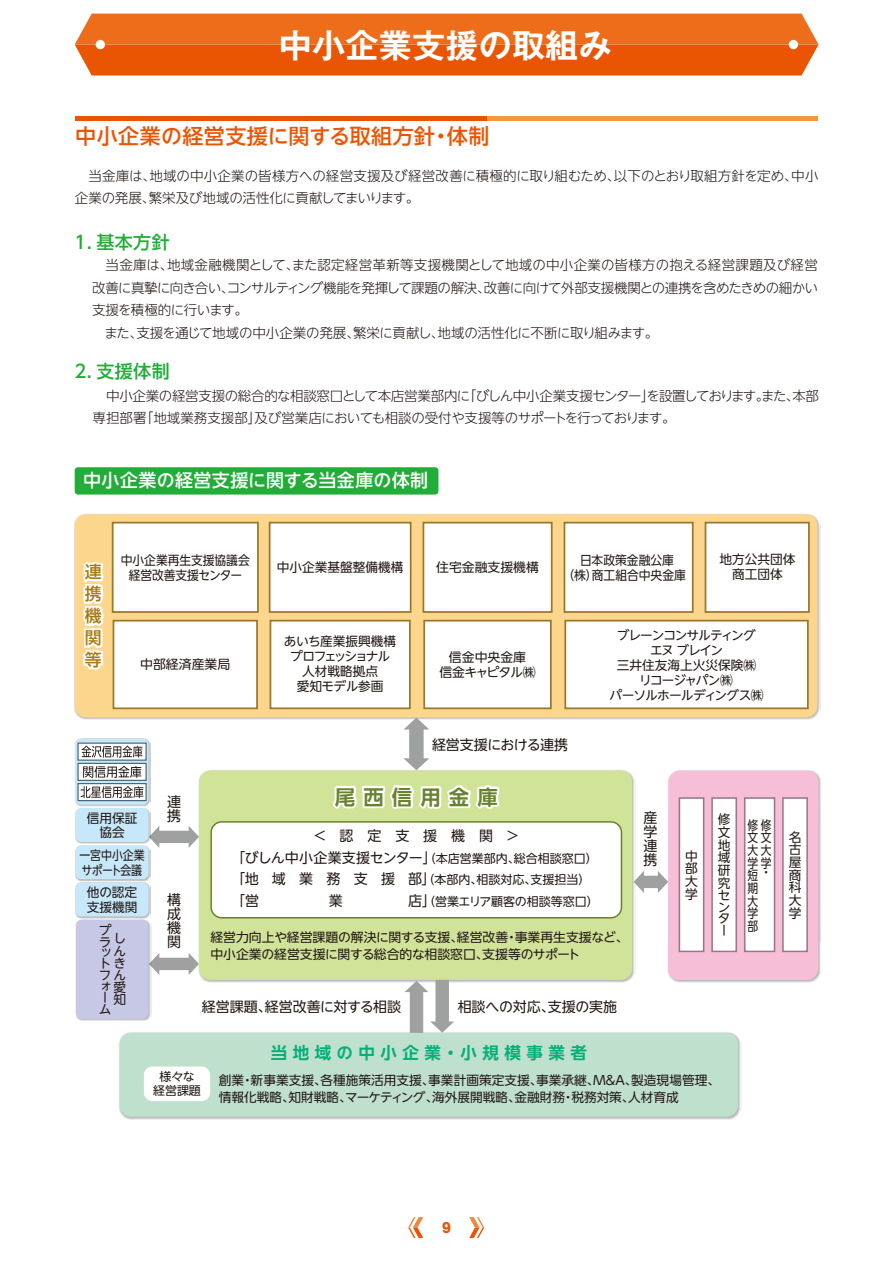
<style>
.page{position:relative;width:893px;height:1263px;background:#fff}
.page>*{position:absolute;margin:0;border:0;box-sizing:border-box;transform-origin:0 0}
.t1{font:700 33px "Gothic MB101 Pro De";letter-spacing:.01em;color:#fff}
.t2{font:500 21px "UD Shin Go NT Pro";letter-spacing:.025em;color:#ea5504}
.t3{font:700 20.4px "UD Shin Go NT Pro De";color:#68832f}
.t4{font:500 18px "UD Shin Go NT Pro";letter-spacing:.02em;color:#fff}
.t5{font:500 18px "UD Shin Go NT Pro";letter-spacing:.025em;color:#22ac38}
.t6{font:500 16.95px/21.9px "UD Shin Go NT Pro";color:#a57916;text-align:justify}
.t7{font:700 16.5px "UD Shin Go NT Pro De";color:#04af7a}
.t8{font:700 condensed 15px "Avant Garde";color:#ea5504;scale:1.07 1}
.t9{font:13.95px/14px "UD Shin Go NT Pro";letter-spacing:-.005em;color:#221815;text-align:justify}
.t10{font:13.95px "UD Shin Go NT Pro";letter-spacing:-.035em;color:#221815}
.t11{font:300 13.5px/22.5px "UD Shin Go NT Pro";letter-spacing:-.015em;color:#221815}
.t12{font:300 13.5px "UD Shin Go NT Pro";letter-spacing:-.055em;color:#221815}
.t13{font:300 13.5px "UD Shin Go NT Pro";letter-spacing:.02em;color:#221815}
.t14{font:300 13.5px "UD Shin Go NT Pro";letter-spacing:-.04em;color:#221815}
.t15{font:12.6px/12.6px "UD Shin Go NT Pro";color:#221815}
.t16{font:12.6px/15px "UD Shin Go NT Pro";letter-spacing:-.07em;color:#221815;text-align:center}
.t17{font:12.6px/15px "UD Shin Go NT Pro";color:#221815;text-align:center;scale:.93 1}
.t18{font:12.6px/15px "UD Shin Go NT Pro";letter-spacing:-.02em;color:#221815;text-align:center}
.t19{font:12.6px/12.6px "UD Shin Go NT Pro";color:#221815;scale:.85 1}
.t20{font:12.6px/14.7px "UD Shin Go NT Pro";color:#221815;scale:.86 1}
.t21{font:12px "UD Shin Go NT Pro";letter-spacing:-.005em;color:#221815}
.t22{font:11.85px/13.5px "UD Shin Go NT Pro";color:#221815;text-align:center}
.s1{font-size:12px}
.s2{font-size:13.95px}
</style>
<div class="page">
<svg style="left:408px;top:1217px;width:15px;height:21px"></svg>
<svg style="left:469px;top:1217px;width:15px;height:21px"></svg>
<svg style="left:75px;top:14px;width:744px;height:62px;background:#ec6617"></svg>
<div style="left:789px;top:40px;width:9px;height:9px;background:#fff;border-radius:50%"></div>
<div style="left:96px;top:40px;width:9px;height:9px;background:#fff;border-radius:50%"></div>
<div style="left:75px;top:116px;width:413px;height:5px;background:#ea5504"></div>
<div style="left:488px;top:116px;width:330px;height:5px;background:#f39939"></div>
<img style="left:198px;top:770px;width:438px;height:213px">
<div style="left:199px;top:770px;width:433px;height:210px;background:#d1e398;border-radius:11px"></div>
<div style="left:75px;top:514px;width:742px;height:203px;background:#fcd68c;border-radius:11px"></div>
<svg style="left:151px;top:953px;width:48px;height:22px"></svg>
<svg style="left:151px;top:826px;width:48px;height:22px"></svg>
<img style="left:75px;top:738px;width:76px;height:283px">
<div style="left:76px;top:920px;width:72px;height:99px;background:#c7c8e5;border-radius:6px"></div>
<div style="left:75px;top:808px;width:74px;height:34px;background:#c7e8fa;border-radius:6px"></div>
<svg style="left:75px;top:739px;width:74px;height:66px"></svg>
<div style="left:75px;top:882px;width:74px;height:34px;background:#c7e8fa;border-radius:6px"></div>
<div style="left:75px;top:845px;width:74px;height:34px;background:#c7e8fa;border-radius:6px"></div>
<svg style="left:82px;top:562px;width:22px;height:108px"></svg>
<div style="left:112px;top:522px;width:147px;height:91px;background:#fff;border:2px solid #9b772a"></div>
<div style="left:269px;top:522px;width:143px;height:91px;background:#fff;border:2px solid #9b772a"></div>
<div style="left:564px;top:522px;width:130px;height:91px;background:#fff;border:2px solid #9b772a"></div>
<div style="left:423px;top:522px;width:130px;height:91px;background:#fff;border:2px solid #9b772a"></div>
<div style="left:705px;top:522px;width:105px;height:91px;background:#fff;border:2px solid #9b772a"></div>
<div style="left:113px;top:620px;width:145px;height:89px;background:#fff;border:2px solid #9b772a"></div>
<div style="left:270px;top:620px;width:141px;height:89px;background:#fff;border:2px solid #9b772a"></div>
<div style="left:423px;top:620px;width:129px;height:89px;background:#fff;border:2px solid #9b772a"></div>
<div style="left:564px;top:620px;width:245px;height:89px;background:#fff;border:2px solid #9b772a"></div>
<img style="left:119px;top:1032px;width:622px;height:88px">
<div style="left:120px;top:1033px;width:618px;height:84px;background:#bee0cc;border-radius:11px"></div>
<div style="left:144px;top:1066px;width:66px;height:35px;background:#fff;border-radius:8px"></div>
<img style="left:667px;top:770px;width:154px;height:213px">
<div style="left:668px;top:771px;width:151px;height:209px;background:#f6bfd7;border-radius:11px"></div>
<div style="left:679px;top:797px;width:25px;height:155px;background:#fff;border:2px solid #9a7687"></div>
<div style="left:744px;top:797px;width:31px;height:155px;background:#fff;border:2px solid #9a7687"></div>
<div style="left:782px;top:797px;width:26px;height:155px;background:#fff;border:2px solid #9a7687"></div>
<div style="left:711px;top:797px;width:26px;height:155px;background:#fff;border:2px solid #9a7687"></div>
<svg style="left:634px;top:871px;width:34px;height:22px"></svg>
<svg style="left:330px;top:717px;width:171px;height:92px"></svg>
<div style="left:210px;top:821px;width:412px;height:97px;background:#fff"></div>
<svg style="left:404px;top:980px;width:50px;height:53px"></svg>
<div style="left:77px;top:783px;width:70px;height:18px;background:#fff;border:1px solid #496978"></div>
<svg style="left:81px;top:786px;width:62px;height:12px"></svg>
<div style="left:77px;top:763px;width:70px;height:18px;background:#fff;border:1px solid #496978"></div>
<svg style="left:83px;top:766px;width:58px;height:12px"></svg>
<div style="left:77px;top:742px;width:70px;height:19px;background:linear-gradient(to right,#fff,#fff);border:1px solid #496978"></div>
<svg style="left:81px;top:746px;width:61px;height:11px"></svg>
<div style="left:75px;top:467px;width:363px;height:28px;background:#22ac38;border-radius:3px"></div>
<h1 class="t1" style="left:279px;top:18px;width:334px">中小企業支援の取組み</h1>
<h2 class="t2" style="left:75px;top:119px;width:416px">中小企業の経営支援に関する取組方針・体制</h2>
<p class="t11" style="left:75px;top:164px;width:745px;text-indent:14px">当金庫は、地域の中小企業の皆様方への経営支援及び経営改善に積極的に取り組むため、以下のとおり取組方針を定め、中小企業の発展、繁栄及び地域の活性化に貢献してまいります。</p>
<h3 class="t5" style="left:75px;top:227px;width:97px">1．基本方針</h3>
<p class="t13" style="left:106px;top:254px;width:714px">当金庫は、地域金融機関として、また認定経営革新等支援機関として地域の中小企業の皆様方の抱える経営課題及び経営</p>
<p class="t12" style="left:92px;top:276px;width:727px">改善に真摯に向き合い、コンサルティング機能を発揮して課題の解決、改善に向けて外部支援機関との連携を含めたきめの細かい</p>
<p class="t14" style="left:92px;top:299px;width:157px">支援を積極的に行います。</p>
<p class="t11" style="left:105px;top:321px;width:555px">また、支援を通じて地域の中小企業の発展、繁栄に貢献し、地域の活性化に不断に取り組みます。</p>
<h3 class="t5" style="left:75px;top:356px;width:97px">2．支援体制</h3>
<p class="t11" style="left:93px;top:384px;width:728px;text-indent:14px">中小企業の経営支援の総合的な相談窓口として本店営業部内に「びしん中小企業支援センター」を設置しております。また、本部専担部署「地域業務支援部」及び営業店においても相談の受付や支援等のサポートを行っております。</p>
<h3 class="t4" style="left:83px;top:466px;width:347px">中小企業の経営支援に関する当金庫の体制</h3>
<p class="t15" style="left:436px;top:561px;width:104px">住宅金融支援機構</p>
<p class="t15" style="left:719px;top:551px;width:77px;line-height:15px;text-align:center">地方公共団体商工団体</p>
<h3 class="t6" style="left:85px;top:560px;width:18px">連携機関等</h3>
<p class="t17" style="left:121px;top:552px;width:140px">中小企業再生支援協議会経営改善支援センター</p>
<p class="t15" style="left:277px;top:561px;width:128px">中小企業基盤整備機構</p>
<p class="t17" style="left:562px;top:553px;width:134px">日本政策金融公庫<br>（株）商工組合中央金庫</p>
<p class="t16" style="left:610px;top:627px;width:155px">ブレーンコンサルティングエヌ ブレイン<br>三井住友海上火災保険㈱リコージャパン㈱<br>パーソルホールディングス㈱</p>
<p class="t18" style="left:284px;top:634px;width:114px">あいち産業振興機構プロフェッショナル人材戦略拠点<br>愛知モデル参画</p>
<p class="t15" style="left:439px;top:649px;width:98px;line-height:15px;text-align:center">信金中央金庫<br>信金キャピタル㈱</p>
<p class="t15" style="left:140px;top:658px;width:91px">中部経済産業局</p>
<p class="t10" style="left:432px;top:733px;width:138px">経営支援における連携</p>
<p class="t15" style="left:87px;top:810px;width:52px;line-height:14.7px;text-align:center">信用保証協会</p>
<p class="t20" style="left:79px;top:847px;width:77px">一宮中小企業サポート会議</p>
<p class="t15" style="left:87px;top:884px;width:52px;line-height:14.7px">他の認定支援機関</p>
<p class="t15" style="left:99px;top:924px;width:14px;line-height:11.9px">プラ</p>
<p class="t15" style="left:99px;top:946px;width:13px">ッ</p>
<p class="t15" style="left:99px;top:991px;width:13px;line-height:11.9px">ーム</p>
<p class="t15" style="left:99px;top:932px;width:28px;line-height:12px;text-align:right">し<br>ん<br>トきフんォ愛</p>
<p class="t15" style="left:113px;top:993px;width:13px">知</p>
<p class="t9" style="left:167px;top:794px;width:15px">連携</p>
<p class="t9" style="left:167px;top:892px;width:15px">構成機関</p>
<h3 class="t3" style="left:335px;top:780px;width:165px">尾　西　信　用　金　庫</h3>
<p class="t9" style="left:231px;top:825px;width:368px;line-height:21.6px;text-align:center">＜　認　定　支　援　機　関　＞<br>「びしん中小企業支援センター」<span class="s1">（本店営業部内、総合相談窓口）</span>「地　域　業　務　支　援　部」<span class="s1">（本部内、相談対応、支援担当）</span></p>
<p class="t21" style="left:231px;top:892px;width:369px"><span class="s2">「営 　　　 　 業　 　 　　店」</span>（営業エリア顧客の相談等窓口）</p>
<p class="t15" style="left:210px;top:929px;width:420px;line-height:16.5px">経営力向上や経営課題の解決に関する支援、経営改善・事業再生支援など、中小企業の経営支援に関する総合的な相談窓口、支援等のサポート</p>
<p class="t9" style="left:202px;top:999px;width:201px">経営課題、経営改善に対する相談</p>
<p class="t9" style="left:458px;top:999px;width:161px">相談への対応、支援の実施</p>
<p class="t9" style="left:643px;top:811px;width:15px">産学連携</p>
<p class="t15" style="left:718px;top:813px;width:14px;text-align:justify">修文地域研究センター</p>
<p class="t15" style="left:685px;top:849px;width:14px;text-align:justify">中部大学</p>
<p class="t22" style="left:153px;top:1070px;width:49px">様々な経営課題</p>
<h3 class="t7" style="left:271px;top:1040px;width:318px">当 地 域 の 中 小 企 業 ・ 小 規 模 事 業 者</h3>
<p class="t15" style="left:219px;top:1071px;width:503px;line-height:16.5px">創業・新事業支援、各種施策活用支援、事業計画策定支援、事業承継、Ｍ＆Ａ、製造現場管理、情報化戦略、知財戦略、マーケティング、海外展開戦略、金融財務・税務対策、人材育成</p>
<p class="t19" style="left:747px;top:818px;width:30px">修修文文大大学学短<br>期<br>大<br>学<br>部</p>
<p class="t19" style="left:761px;top:866px;width:9px">・</p>
<p class="t15" style="left:789px;top:830px;width:14px;text-align:justify">名古屋商科大学</p>
<p class="t8" style="left:442px;top:1218px;width:10px">9</p>
</div>
